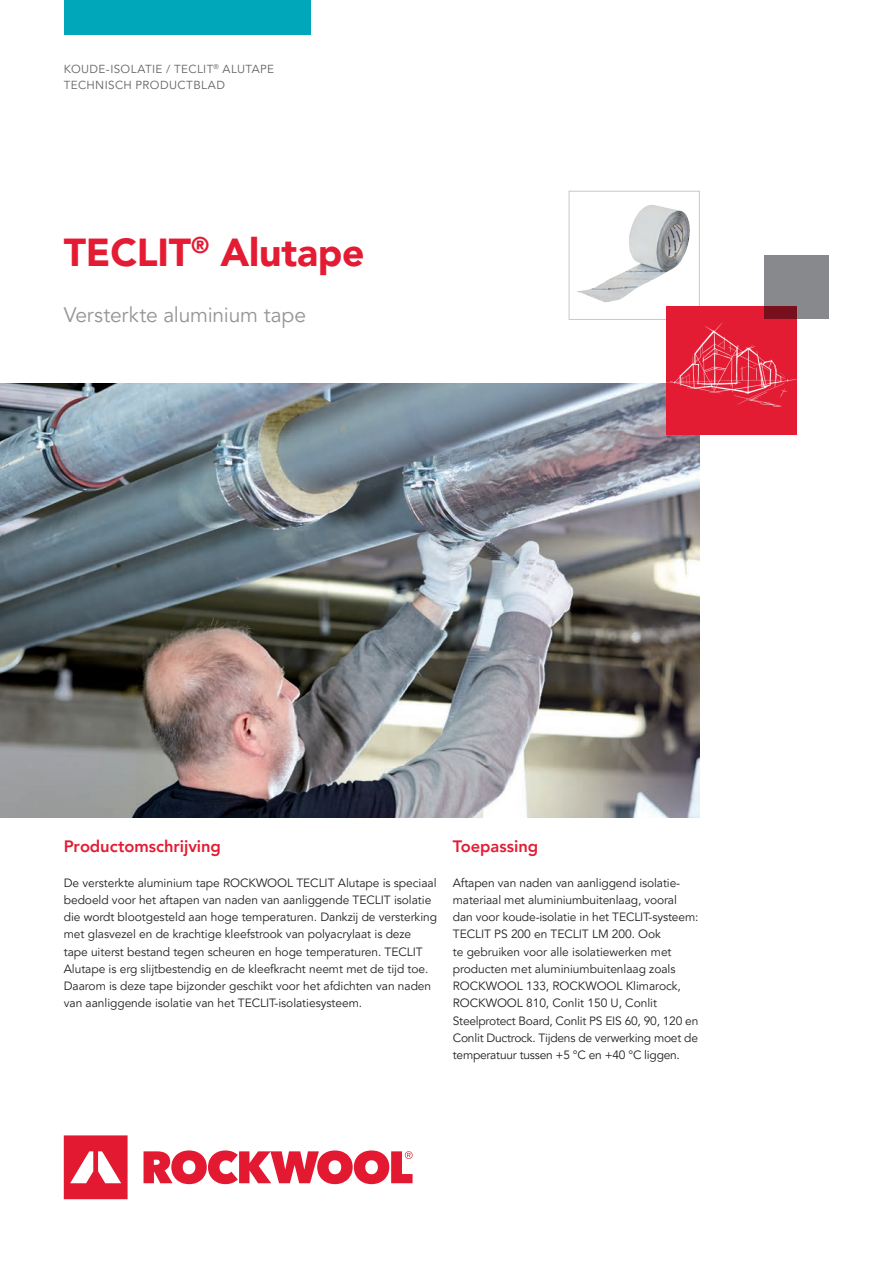
<style>
.page{position:relative;width:893px;height:1263px;background:#fff}
.page>*{position:absolute;margin:0;border:0;box-sizing:border-box;transform-origin:0 0}
.t1{font:900 39px "Avenir LT Pro";letter-spacing:-.005em;color:#e31c33}
.t2{font:21px "Avenir LT Pro";letter-spacing:-.01em;color:#939598}
.t3{font:800 16.5px "Avenir LT Pro";letter-spacing:-.005em;color:#e31c33}
.t4{font:12px/17.2px "Avenir LT Pro";letter-spacing:-.005em;color:#231f20}
.t5{font:11.7px/16.5px "Avenir LT Pro";letter-spacing:.035em;color:#636366}
</style>
<div class="page">
<img style="left:577px;top:205px;width:113px;height:98px">
<div style="left:569px;top:191px;width:131px;height:129px;border:1px solid #c7c8ca"></div>
<img style="left:0;top:383px;width:699px;height:435px">
<svg style="left:64px;top:1135px;width:349px;height:64px"></svg>
<div style="left:64px;top:0;width:246px;height:34px;background:#00a6b9"></div>
<div style="left:666px;top:306px;width:130px;height:128px;background:#e31c33"></div>
<img style="left:656px;top:318px;width:141px;height:101px">
<div style="left:764px;top:255px;width:65px;height:64px;background:#87898c"></div>
<p class="t5" style="left:64px;top:61px;width:212px">KOUDE-ISOLATIE / TECLIT<sup>®</sup> ALUTAPE<br>TECHNISCH PRODUCTBLAD</p>
<h1 class="t1" style="left:64px;top:229px;width:302px">TECLIT<sup>®</sup> Alutape</h1>
<h2 class="t2" style="left:64px;top:302px;width:244px">Versterkte aluminium tape</h2>
<h3 class="t3" style="left:64px;top:837px;width:159px">Productomschrijving</h3>
<p class="t4" style="left:64px;top:874px;width:375px">De versterkte aluminium tape ROCKWOOL TECLIT Alutape is speciaal bedoeld voor het aftapen van naden van aanliggende TECLIT isolatie die wordt blootgesteld aan hoge temperaturen. Dankzij de versterking met glasvezel en de krachtige kleefstrook van polyacrylaat is deze tape uiterst bestand tegen scheuren en hoge temperaturen. TECLIT Alutape is erg slijtbestendig en de kleefkracht neemt met de tijd toe.<br>Daarom is deze tape bijzonder geschikt voor het afdichten van naden van aanliggende isolatie van het TECLIT-isolatiesysteem.</p>
<h3 class="t3" style="left:453px;top:837px;width:87px">Toepassing</h3>
<p class="t4" style="left:453px;top:874px;width:247px">Aftapen van naden van aanliggend isolatie&shy;materiaal met aluminiumbuitenlaag, vooral dan voor koude-isolatie in het TECLIT-systeem:<br>TECLIT PS 200 en TECLIT LM 200. Ook<br>te gebruiken voor alle isolatiewerken met producten met aluminiumbuitenlaag zoals ROCKWOOL 133, ROCKWOOL Klimarock, ROCKWOOL 810, Conlit 150 U, Conlit Steelprotect Board, Conlit PS EIS 60, 90, 120 en Conlit Ductrock. Tijdens de verwerking moet de temperatuur tussen +5 °C en +40 °C liggen.</p>
</div>
